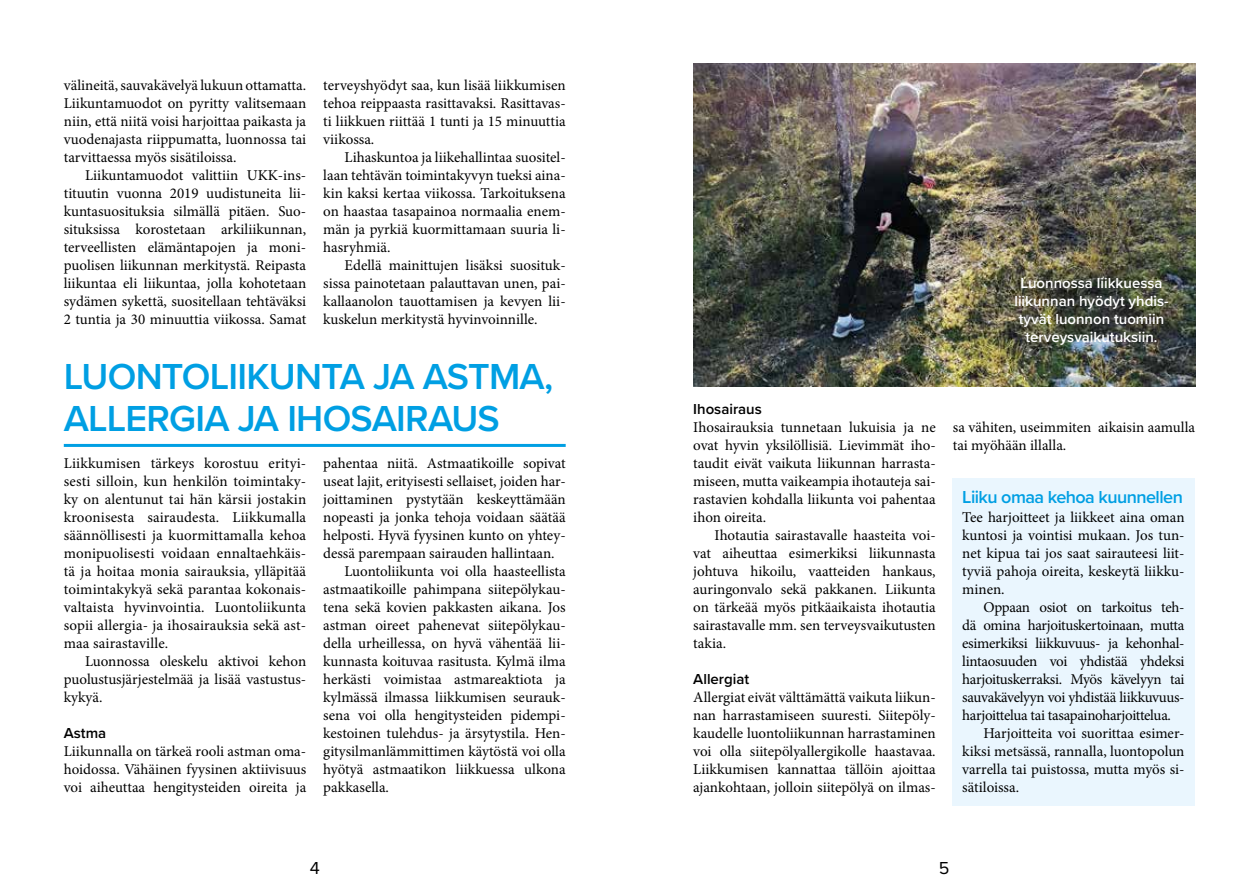
<style>
.page{position:relative;width:1259px;height:893px;background:#fff}
.page>*{position:absolute;margin:0;border:0;box-sizing:border-box;transform-origin:0 0}
.t1{font:600 37.5px/42px "Proxima Nova";letter-spacing:-.02em;color:#009fe3}
.t2{font:600 18px "Proxima Nova";letter-spacing:-.03em;color:#009fe3}
.t3{font:18px "Proxima Nova";color:#000}
.t4{font:15px/18px "Minion Pro";letter-spacing:-.005em;color:#000;text-align:justify}
.t5{font:15px "Minion Pro";letter-spacing:-.025em;color:#000}
.t6{font:600 15px/18px "Proxima Nova";color:#fff;text-align:center}
.t7{font:600 15px "Proxima Nova";color:#000}
</style>
<div class="page">
<div style="left:952px;top:478px;width:243px;height:328px;background:#eaf6fe"></div>
<img style="left:693px;top:64px;width:502px;height:322px">
<hr style="left:64px;top:444px;width:502px;height:3px;background:#009fe3">
<p class="t4" style="left:64px;top:76px;width:244px">välineitä, sauvakävelyä lukuun ottamatta.<br>Liikuntamuodot on pyritty valitsemaan niin, että niitä voisi harjoittaa paikasta ja vuodenajasta riippumatta, luonnossa tai tarvittaessa myös sisätiloissa.</p>
<p class="t4" style="left:64px;top:166px;width:244px;text-indent:21px">Liikuntamuodot valittiin UKK-ins&shy;tituutin vuonna 2019 uudistuneita lii&shy;kuntasuosituksia silmällä pitäen. Suo&shy;situksissa korostetaan arkiliikunnan, terveellisten elämäntapojen ja moni&shy;puolisen liikunnan merkitystä. Reipasta liikuntaa eli liikuntaa, jolla kohotetaan sydämen sykettä, suositellaan tehtäväksi 2 tuntia ja 30 minuuttia viikossa. Samat</p>
<p class="t4" style="left:323px;top:76px;width:244px">terveyshyödyt saa, kun lisää liikkumisen tehoa reippaasta rasittavaksi. Rasittavas&shy;ti liikkuen riittää 1 tunti ja 15 minuuttia viikossa.</p>
<p class="t4" style="left:323px;top:148px;width:244px;text-indent:21px">Lihaskuntoa ja liikehallintaa suositel&shy;laan tehtävän toimintakyvyn tueksi aina&shy;kin kaksi kertaa viikossa. Tarkoituksena on haastaa tasapainoa normaalia enem&shy;män ja pyrkiä kuormittamaan suuria li&shy;hasryhmiä.</p>
<p class="t4" style="left:323px;top:256px;width:244px;text-indent:21px">Edellä mainittujen lisäksi suosituk&shy;sissa painotetaan palauttavan unen, pai&shy;kallaanolon tauottamisen ja kevyen lii&shy;kuskelun merkitystä hyvinvoinnille.</p>
<h1 class="t1" style="left:64px;top:354px;width:491px">LUONTOLIIKUNTA JA ASTMA,<br>ALLERGIA JA IHOSAIRAUS</h1>
<p class="t4" style="left:64px;top:454px;width:244px">Liikkumisen tärkeys korostuu erityi&shy;sesti silloin, kun henkilön toimintaky&shy;ky on alentunut tai hän kärsii jostakin kroonisesta sairaudesta. Liikkumalla säännöllisesti ja kuormittamalla kehoa monipuolisesti voidaan ennaltaehkäis&shy;tä ja hoitaa monia sairauksia, ylläpitää toimintakykyä sekä parantaa kokonais&shy;valtaista hyvinvointia. Luontoliikunta sopii allergia- ja ihosairauksia sekä ast&shy;maa sairastaville.</p>
<p class="t4" style="left:64px;top:652px;width:244px;text-indent:21px">Luonnossa oleskelu aktivoi kehon puolustusjärjestelmää ja lisää vastustus&shy;kykyä.</p>
<p class="t7" style="left:64px;top:722px;width:44px">Astma</p>
<p class="t4" style="left:64px;top:742px;width:244px">Liikunnalla on tärkeä rooli astman oma&shy;hoidossa. Vähäinen fyysinen aktiivisuus voi aiheuttaa hengitysteiden oireita ja</p>
<p class="t4" style="left:323px;top:454px;width:244px">pahentaa niitä. Astmaatikoille sopivat</p>
<p class="t4" style="left:323px;top:472px;width:244px">useat lajit, erityisesti sellaiset, joiden har-</p>
<p class="t4" style="left:323px;top:490px;width:244px">joittaminen pystytään keskeyttämään</p>
<p class="t4" style="left:323px;top:508px;width:244px">nopeasti ja jonka tehoja voidaan säätää</p>
<p class="t4" style="left:323px;top:526px;width:244px">helposti. Hyvä fyysinen kunto on yhtey-</p>
<p class="t4" style="left:323px;top:544px;width:233px">dessä parempaan sairauden hallintaan.</p>
<p class="t4" style="left:344px;top:562px;width:223px">Luontoliikunta voi olla haasteellista</p>
<p class="t4" style="left:323px;top:580px;width:244px">astmaatikoille pahimpana siitepölykau-</p>
<p class="t4" style="left:323px;top:598px;width:244px">tena sekä kovien pakkasten aikana. Jos</p>
<p class="t4" style="left:323px;top:616px;width:244px">astman oireet pahenevat siitepölykau-</p>
<p class="t4" style="left:323px;top:634px;width:244px">della urheillessa, on hyvä vähentää lii-</p>
<p class="t4" style="left:323px;top:652px;width:244px">kunnasta koituvaa rasitusta. Kylmä ilma</p>
<p class="t4" style="left:323px;top:670px;width:244px">herkästi voimistaa astmareaktiota ja</p>
<p class="t4" style="left:323px;top:688px;width:244px">kylmässä ilmassa liikkumisen seurauk-</p>
<p class="t4" style="left:323px;top:706px;width:244px">sena voi olla hengitysteiden pidempi-</p>
<p class="t4" style="left:323px;top:724px;width:244px">kestoinen tulehdus- ja ärsytystila. Hen-</p>
<p class="t4" style="left:323px;top:742px;width:244px">gitysilmanlämmittimen käytöstä voi olla</p>
<p class="t4" style="left:323px;top:760px;width:244px">hyötyä astmaatikon liikkuessa ulkona</p>
<p class="t4" style="left:323px;top:778px;width:67px">pakkasella.</p>
<p class="t6" style="left:1014px;top:274px;width:156px">Luonnossa liikkuessa liikunnan hyödyt yhdis&shy;tyvät luonnon tuomiin terveysvaikutuksiin.</p>
<p class="t7" style="left:693px;top:398px;width:70px">Ihosairaus</p>
<p class="t4" style="left:693px;top:418px;width:244px">Ihosairauksia tunnetaan lukuisia ja ne ovat hyvin yksilöllisiä. Lievimmät iho&shy;taudit eivät vaikuta liikunnan harrasta&shy;miseen, mutta vaikeampia ihotauteja sai&shy;rastavien kohdalla liikunta voi pahentaa ihon oireita.</p>
<p class="t4" style="left:693px;top:526px;width:244px;text-indent:21px">Ihotautia sairastavalle haasteita voi&shy;vat aiheuttaa esimerkiksi liikunnasta johtuva hikoilu, vaatteiden hankaus, auringonvalo sekä pakkanen. Liikunta on tärkeää myös pitkäaikaista ihotautia sairastavalle mm. sen terveysvaikutusten takia.</p>
<p class="t7" style="left:693px;top:668px;width:58px">Allergiat</p>
<p class="t4" style="left:693px;top:688px;width:244px">Allergiat eivät välttämättä vaikuta liikun&shy;nan harrastamiseen suuresti. Siitepöly&shy;kaudelle luontoliikunnan harrastaminen voi olla siitepölyallergikolle haastavaa.<br>Liikkumisen kannattaa tällöin ajoittaa ajankohtaan, jolloin siitepölyä on ilmas-</p>
<p class="t4" style="left:952px;top:418px;width:244px">sa vähiten, useimmiten aikaisin aamulla tai myöhään illalla.</p>
<p class="t2" style="left:962px;top:484px;width:222px">Liiku omaa kehoa kuunnellen</p>
<p class="t4" style="left:962px;top:508px;width:224px">Tee harjoitteet ja liikkeet aina oman kuntosi ja vointisi mukaan. Jos tun&shy;net kipua tai jos saat sairauteesi liit&shy;tyviä pahoja oireita, keskeytä liikku&shy;minen.</p>
<p class="t5" style="left:983px;top:597px;width:202px">Oppaan osiot on tarkoitus teh-</p>
<p class="t5" style="left:962px;top:615px;width:224px">dä omina harjoituskertoinaan, mutta</p>
<p class="t4" style="left:962px;top:634px;width:224px">esimerkiksi liikkuvuus- ja kehonhal-</p>
<p class="t4" style="left:962px;top:652px;width:224px">lintaosuuden voi yhdistää yhdeksi</p>
<p class="t5" style="left:962px;top:669px;width:224px">harjoituskerraksi. Myös kävelyyn tai</p>
<p class="t4" style="left:962px;top:688px;width:224px">sauvakävelyyn voi yhdistää liikkuvuus-</p>
<p class="t5" style="left:962px;top:705px;width:210px">harjoittelua tai tasapainoharjoittelua.</p>
<p class="t4" style="left:983px;top:724px;width:202px">Harjoitteita voi suorittaa esimer-</p>
<p class="t4" style="left:962px;top:742px;width:224px">kiksi metsässä, rannalla, luontopolun</p>
<p class="t4" style="left:962px;top:760px;width:224px">varrella tai puistossa, mutta myös si-</p>
<p class="t4" style="left:962px;top:778px;width:58px">sätiloissa.</p>
<p class="t3" style="left:310px;top:855px;width:12px">4</p>
<p class="t3" style="left:939px;top:855px;width:12px">5</p>
</div>
